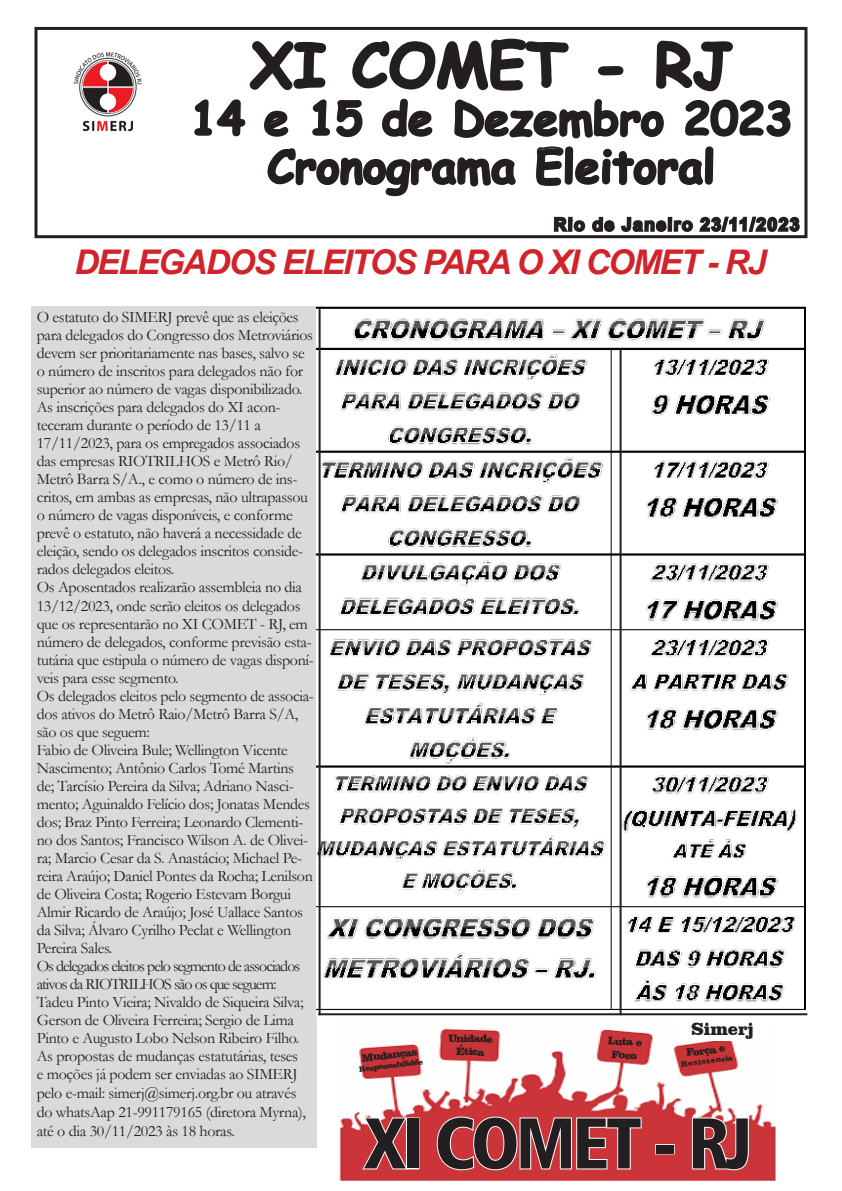
<style>
.page{position:relative;width:842px;height:1191px;background:#fff}
.page>*{position:absolute;margin:0;border:0;box-sizing:border-box;transform-origin:0 0}
.t1{font:72px "Humanist 777 BT Black Condensed B";letter-spacing:-.05em;color:#231f20}
.t2{font:700 60px "Comic Sans MS";color:#231f20}
.t3{font:700 45px "Comic Sans MS";color:#231f20}
.t4{font:italic 700 34px "Arial";letter-spacing:-.05em;color:#d1232a}
.t5{font:700 18px "Arial";color:#231f20}
.t6{font:900 18px "Clarendon BT";color:#231f20}
.t7{font:16px/18px "Garamond";letter-spacing:-.02em;color:#231f20}
.t8{font:16px/18px "Garamond";letter-spacing:-.06em;color:#231f20}
.t9{font:900 11px "Clarendon BT";color:#231f20}
.t10{font:900 8px "Clarendon BT";color:#231f20}
</style>
<div class="page">
<img style="left:339px;top:1028px;width:437px;height:152px">
<svg style="left:361px;top:1116px;width:48px;height:54px;background:#d76468"></svg>
<div style="left:406px;top:1117px;width:13px;height:52px;border:2px solid #fff"></div>
<svg style="left:436px;top:1112px;width:207px;height:59px;background:#d55b5f"></svg>
<div style="left:655px;top:1144px;width:20px;height:10px;border:2px solid #fff"></div>
<svg style="left:691px;top:1116px;width:59px;height:55px"></svg>
<div style="left:676px;top:1019px;width:98px;height:21px;background:#fff"></div>
<div style="left:31px;top:306px;width:286px;height:841px;background:#d9dadc"></div>
<img style="left:73px;top:51px;width:69px;height:81px">
<svg style="left:193px;top:26px;width:608px;height:431px"></svg>
<img style="left:317px;top:298px;width:491px;height:718px">
<hr style="left:319px;top:309px;width:2px;height:706px;background:#231f20">
<hr style="left:620px;top:349px;width:2px;height:666px;background:#231f20">
<hr style="left:318px;top:1013px;width:489px;height:2px;background:#231f20">
<p class="t2" style="left:250px;top:21px;width:485px">XI COMET - RJ</p>
<p class="t3" style="left:190px;top:85px;width:604px">14 e 15 de Dezembro 2023</p>
<p class="t3" style="left:267px;top:133px;width:450px">Cronograma Eleitoral</p>
<p class="t5" style="left:553px;top:212px;width:248px">Rio de Janeiro 23/11/2023</p>
<p class="t4" style="left:74px;top:240px;width:694px">DELEGADOS ELEITOS PARA O XI COMET - RJ</p>
<p class="t7" style="left:37px;top:308px;width:278px">O estatuto do SIMERJ prevê que as eleições para delegados do Congresso dos Metroviários devem ser prioritariamente nas bases, salvo se o número de inscritos para delegados não for superior ao número de vagas disponibilizado.</p>
<p class="t7" style="left:37px;top:398px;width:273px">As inscrições para delegados do XI acon&shy;teceram durante o período de 13/11 a 17/11/2023, para os empregados associados das empresas RIOTRILHOS e Metrô Rio/ Metrô Barra S/A., e como o número de ins&shy;critos, em ambas as empresas, não ultrapassou o número de vagas disponíveis, e conforme prevê o estatuto, não haverá a necessidade de eleição, sendo os delegados inscritos conside&shy;rados delegados eleitos.</p>
<p class="t7" style="left:37px;top:578px;width:279px">Os Aposentados realizarão assembleia no dia 13/12/2023, onde serão eleitos os delegados que os representarão no XI COMET - RJ, em número de delegados, conforme previsão esta&shy;tutária que estipula o número de vagas disponí&shy;veis para esse segmento.</p>
<p class="t7" style="left:37px;top:686px;width:279px">Os delegados eleitos pelo segmento de associa&shy;dos ativos do Metrô Raio/Metrô Barra S/A, são os que seguem:</p>
<p class="t7" style="left:37px;top:740px;width:278px">Fabio de Oliveira Bule; Wellington Vicente Nascimento; Antônio Carlos Tomé Martins de; Tarcísio Pereira da Silva; Adriano Nasci&shy;mento; Aguinaldo Felício dos; Jonatas Mendes dos; Braz Pinto Ferreira; Leonardo Clementi&shy;no dos Santos; Francisco Wilson A. de Olivei&shy;ra; Marcio Cesar da S. Anastácio; Michael Pe&shy;reira Araújo; Daniel Pontes da Rocha; Lenilson de Oliveira Costa; Rogerio Estevam Borgui Almir Ricardo de Araújo; José Uallace Santos da Silva; Álvaro Cyrilho Peclat e Wellington Pereira Sales.</p>
<p class="t8" style="left:37px;top:956px;width:265px">Os delegados eleitos pelo segmento de associados ativos da RIOTRILHOS são os que seguem:</p>
<p class="t7" style="left:37px;top:992px;width:268px">Tadeu Pinto Vieira; Nivaldo de Siqueira Silva;<br>Gerson de Oliveira Ferreira; Sergio de Lima<br>Pinto e Augusto Lobo Nelson Ribeiro Filho.</p>
<p class="t7" style="left:37px;top:1045px;width:271px;line-height:18.9px">As propostas de mudanças estatutárias, teses e moções já podem ser enviadas ao SIMERJ pelo e-mail: simerj@simerj.org.br ou através do whatsAap 21-991179165 (diretora Myrna), até o dia 30/11/2023 às 18 horas.</p>
<p class="t9" style="left:361px;top:1051px;width:57px;rotate:-7deg">Mudanças</p>
<p class="t10" style="left:359px;top:1064px;width:66px;rotate:-7deg">Responsabilidde</p>
<p class="t9" style="left:449px;top:1031px;width:46px;rotate:1deg">Unidade</p>
<p class="t9" style="left:456px;top:1044px;width:30px;rotate:1deg">Ética</p>
<p class="t6" style="left:691px;top:1018px;width:64px">Simerj</p>
<p class="t9" style="left:608px;top:1033px;width:36px;rotate:3deg">Luta e</p>
<p class="t9" style="left:612px;top:1047px;width:27px;rotate:3deg">Foco</p>
<p class="t9" style="left:685px;top:1045px;width:41px;rotate:-7deg">Força e</p>
<p class="t10" style="left:680px;top:1059px;width:54px;rotate:-7deg">Resistencia</p>
<p class="t1" style="left:364px;top:1097px;width:390px">XI COMET - RJ</p>
</div>
